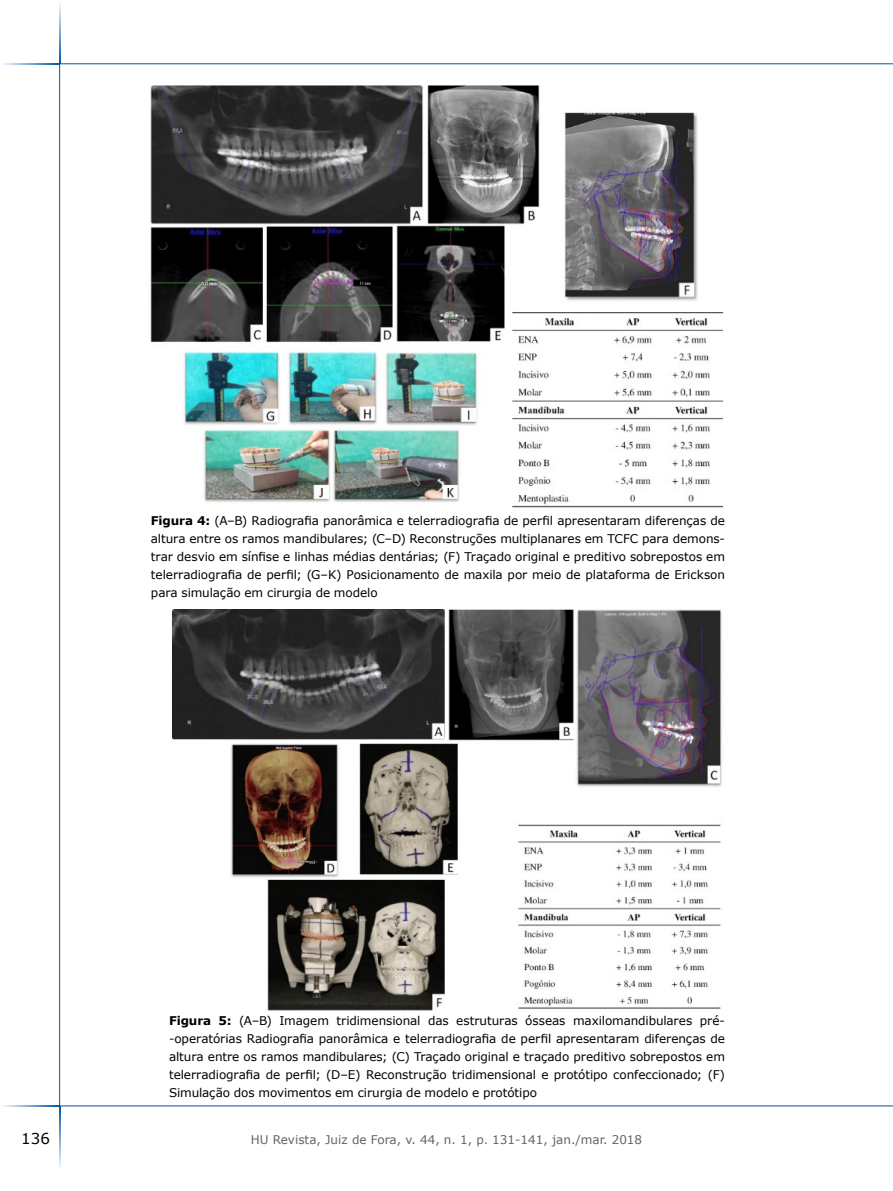
<style>
.page{position:relative;width:893px;height:1191px;background:#fff}
.page>*{position:absolute;margin:0;border:0;box-sizing:border-box;transform-origin:0 0}
.t1{font:15px "Verdana";color:#000}
.t2{font:12px/18px "Verdana";letter-spacing:-.01em;color:#010000;text-align:justify}
.t3{font:12px "Verdana";color:#636466}
.s1{font-weight:700}
</style>
<div class="page">
<hr style="left:59px;top:63px;width:1px;height:1043px;background:#0356a4">
<hr style="left:60px;top:63px;width:833px;height:1px;background:#0356a4">
<hr style="left:60px;top:1105px;width:833px;height:1px;background:#0356a4">
<hr style="left:59px;top:1106px;width:1px;height:63px;background:#0356a4">
<hr style="left:0;top:1105px;width:59px;height:1px;background:#0356a4">
<hr style="left:59px;top:0;width:1px;height:63px;background:#0356a4">
<hr style="left:0;top:63px;width:59px;height:1px;background:#0356a4">
<img style="left:150px;top:85px;width:574px;height:423px">
<img style="left:172px;top:610px;width:550px;height:401px">
<p class="t2" style="left:151px;top:512px;width:576px"><span class="s1">Figura 4:</span> (A–B) Radiografia panorâmica e telerradiografia de perfil apresentaram diferenças de altura entre os ramos mandibulares; (C–D) Reconstruções multiplanares em TCFC para demons&shy;trar desvio em sínfise e linhas médias dentárias; (F) Traçado original e preditivo sobrepostos em telerradiografia de perfil; (G–K) Posicionamento de maxila por meio de plataforma de Erickson para simulação em cirurgia de modelo</p>
<p class="t2" style="left:169px;top:1011px;width:557px"><span class="s1">Figura 5:</span> (A–B) Imagem tridimensional das estruturas ósseas maxilomandibulares pré--operatórias Radiografia panorâmica e telerradiografia de perfil apresentaram diferenças de altura entre os ramos mandibulares; (C) Traçado original e traçado preditivo sobrepostos em telerradiografia de perfil; (D–E) Reconstrução tridimensional e protótipo confeccionado; (F)<br>Simulação dos movimentos em cirurgia de modelo e protótipo</p>
<p class="t1" style="left:21px;top:1128px;width:30px">136</p>
<p class="t3" style="left:251px;top:1131px;width:393px">HU Revista, Juiz de Fora, v. 44, n. 1, p. 131-141, jan./mar. 2018</p>
</div>
